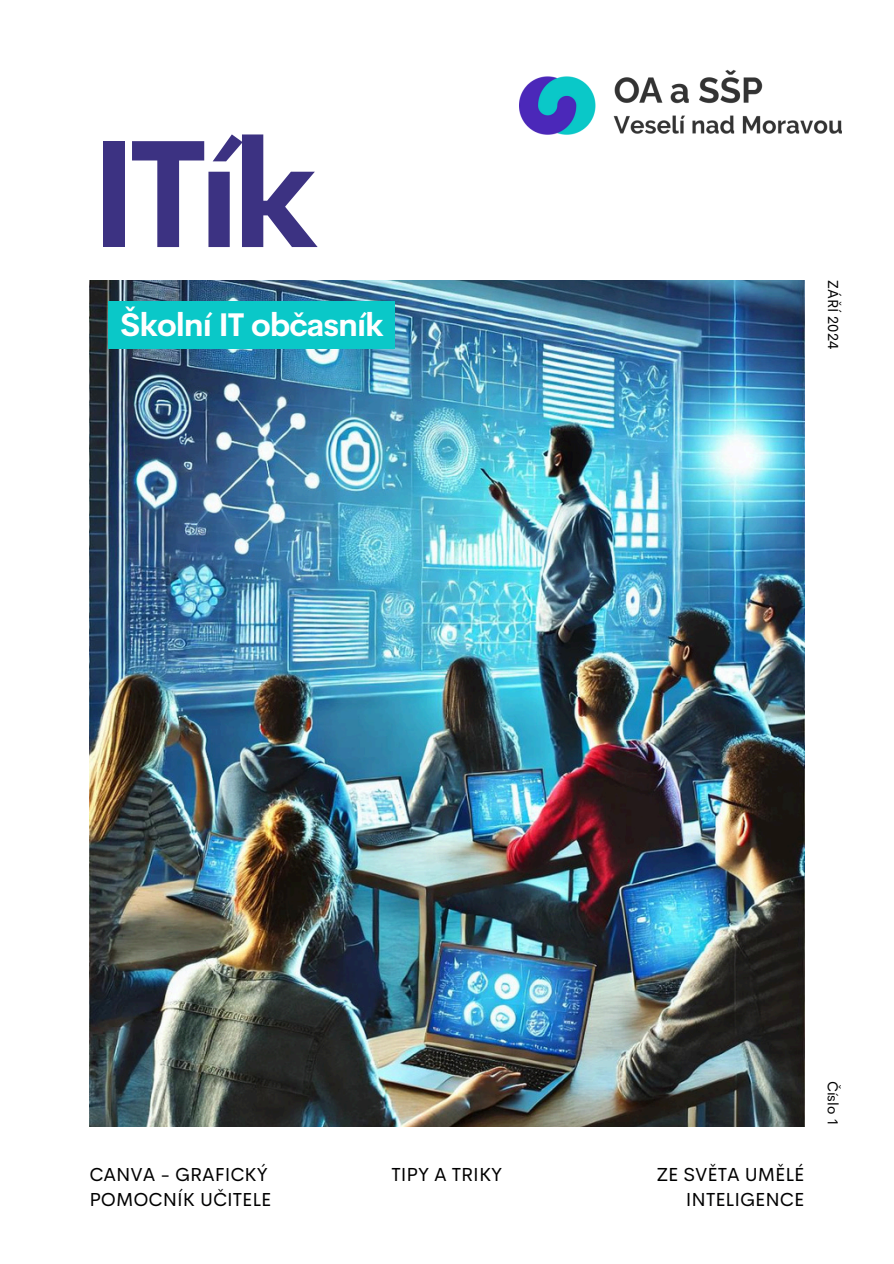
<style>
.page{position:relative;width:894px;height:1264px;background:#fff}
.page>*{position:absolute;margin:0;border:0;box-sizing:border-box;transform-origin:0 0}
.t1{font:700 150px "Cerebri Sans";color:#3c3282}
.t2{font:700 32.1px "Cerebri Sans";letter-spacing:-.03em;color:#fff}
.t3{font:18.9px/25.8px "Cerebri Sans";color:#000001}
.t4{font:14.55px "Cerebri Sans";color:#000001}
</style>
<div class="page">
<img style="left:89px;top:280px;width:715px;height:846px">
<img style="left:519px;top:70px;width:322px;height:65px">
<div style="left:108px;top:301px;width:286px;height:48px;background:#0ac8c8"></div>
<p class="t1" style="left:89px;top:97px;width:229px">ITík</p>
<h3 class="t2" style="left:120px;top:303px;width:265px">Školní IT občasník</h3>
<h4 class="t4" style="left:842px;top:280px;width:70px;rotate:90deg">ZÁŘÍ 2024</h4>
<h2 class="t3" style="left:89px;top:1160px;width:183px">CANVA - GRAFICKÝ<br>POMOCNÍK UČITELE</h2>
<p class="t3" style="left:391px;top:1160px;width:112px">TIPY A TRIKY</p>
<h3 class="t3" style="left:656px;top:1160px;width:149px;text-align:right">ZE SVĚTA UMĚLÉ<br>INTELIGENCE</h3>
<h3 class="t4" style="left:842px;top:1080px;width:47px;rotate:90deg">Číslo 1</h3>
</div>
